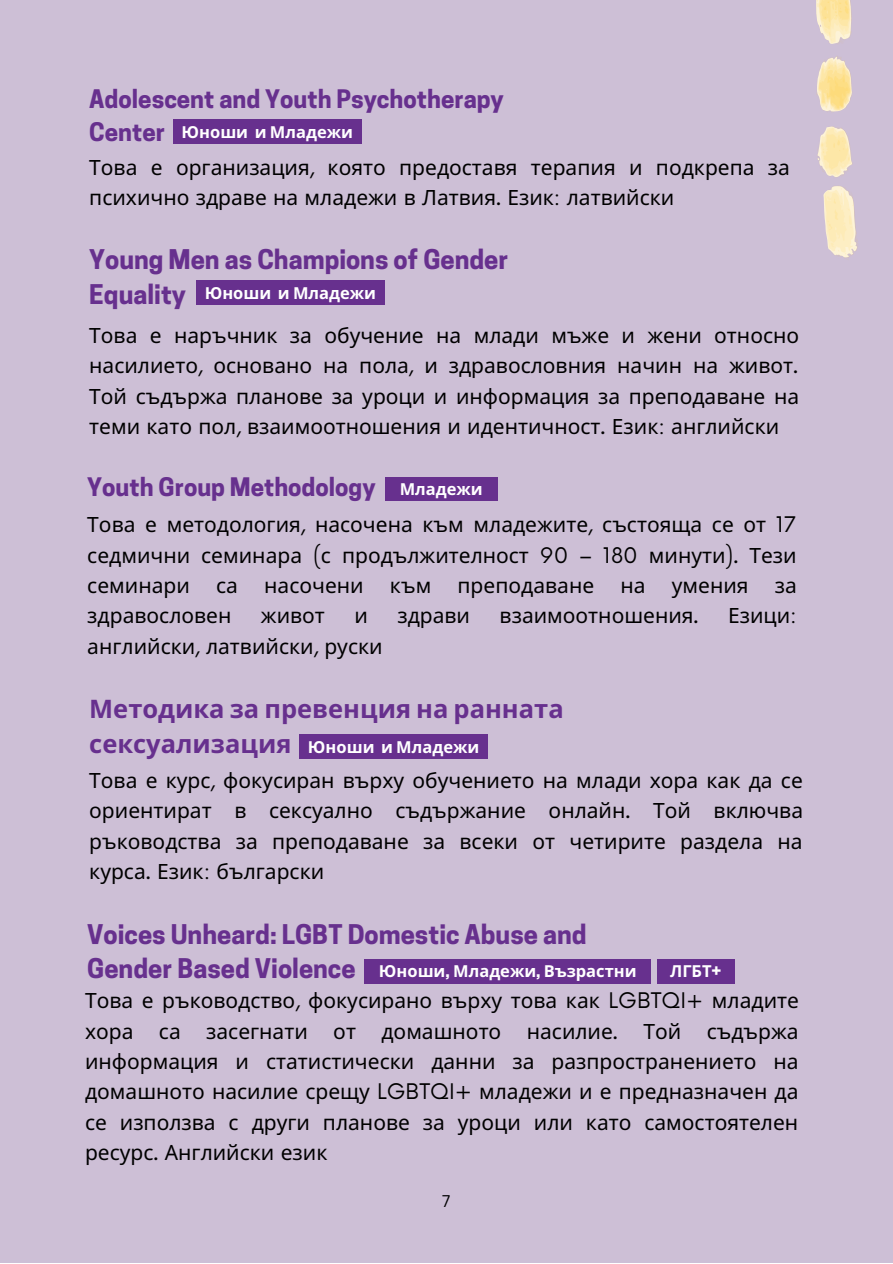
<style>
.page{position:relative;width:893px;height:1264px;background:#fff}
.page>*{position:absolute;margin:0;border:0;box-sizing:border-box;transform-origin:0 0}
.t1{font:700 25.5px/34.8px "Cooper Hewitt";color:#67308e}
.t2{font:700 25.5px/34.8px "Noto Sans";color:#67308e}
.t3{font:700 24px/32.5px "Cooper Hewitt";color:#67308e}
.t4{font:21px/30.3px "Noto Sans";color:#000;text-align:justify}
.t5{font:700 16.5px "Noto Sans";color:#fff}
.t6{font:16.5px "Canva Sans";color:#000}
.s1{font-family:"Now"}
.s2{font-family:"Cooper Hewitt"}
</style>
<div class="page">
<div style="left:0;top:0;width:892px;height:1262px;background:#cdbfd6"></div>
<div style="left:385px;top:477px;width:112px;height:24px;background:#67308e"></div>
<svg style="left:816px;top:0;width:41px;height:257px"></svg>
<div style="left:364px;top:959px;width:287px;height:24px;background:#67308e"></div>
<div style="left:657px;top:959px;width:77px;height:24px;background:#67308e"></div>
<div style="left:173px;top:119px;width:188px;height:24px;background:#67308e"></div>
<div style="left:196px;top:280px;width:188px;height:24px;background:#67308e"></div>
<div style="left:299px;top:734px;width:188px;height:24px;background:#67308e"></div>
<p class="t3" style="left:89px;top:86px;width:416px">Adolescent and Youth Psychotherapy<br>Center</p>
<p class="t4" style="left:89px;top:151px;width:702px">Това е организация<span class="s1">,</span> която предоставя терапия и подкрепа за психично здраве на младежи в Латвия<span class="s1">.</span> Език<span class="s1">:</span> латвийски</p>
<p class="t5" style="left:181px;top:120px;width:173px">Юноши и Младежи</p>
<p class="t1" style="left:89px;top:245px;width:420px">Young Men as Champions of Gender<br>Equality</p>
<p class="t5" style="left:205px;top:281px;width:173px">Юноши и Младежи</p>
<p class="t4" style="left:89px;top:319px;width:711px">Това е наръчник за обучение на млади мъже и жени относно насилието<span class="s1">,</span> основано на пола<span class="s1">,</span> и здравословния начин на живот<span class="s1">.<br></span>Той съдържа планове за уроци и информация за преподаване на теми като пол<span class="s1">,</span> взаимоотношения и идентичност<span class="s1">.</span> Език<span class="s1">:</span> английски</p>
<p class="t3" style="left:87px;top:474px;width:290px">Youth Group Methodology</p>
<p class="t5" style="left:399px;top:477px;width:85px">Младежи</p>
<p class="t4" style="left:87px;top:509px;width:710px">Това е методология<span class="s1">,</span> насочена към младежите<span class="s1">,</span> състояща се от <span class="s1">17 </span>седмични семинара <span class="s1">(</span>с продължителност <span class="s1">90 – 180</span> минути<span class="s1">).</span> Тези семинари</p>
<p class="t4" style="left:216px;top:569px;width:23px">са</p>
<p class="t4" style="left:264px;top:569px;width:101px">насочени</p>
<p class="t4" style="left:390px;top:569px;width:43px">към</p>
<p class="t4" style="left:457px;top:569px;width:138px">преподаване</p>
<p class="t4" style="left:620px;top:569px;width:27px">на</p>
<p class="t4" style="left:671px;top:569px;width:78px">умения</p>
<p class="t4" style="left:774px;top:569px;width:24px">за</p>
<p class="t4" style="left:87px;top:600px;width:146px">здравословен</p>
<p class="t4" style="left:261px;top:600px;width:65px">живот</p>
<p class="t4" style="left:354px;top:600px;width:15px">и</p>
<p class="t4" style="left:397px;top:600px;width:74px">здрави</p>
<p class="t4" style="left:499px;top:600px;width:200px">взаимоотношения<span class="s1">.</span></p>
<p class="t4" style="left:728px;top:600px;width:70px">Езици<span class="s1">:</span></p>
<p class="t4" style="left:87px;top:630px;width:297px">английски<span class="s1">,</span> латвийски<span class="s1">,</span> руски</p>
<p class="t2" style="left:89px;top:691px;width:476px">Методика за превенция на ранната сексуализация</p>
<p class="t5" style="left:308px;top:735px;width:173px">Юноши и Младежи</p>
<p class="t4" style="left:89px;top:764px;width:715px">Това е курс<span class="s1">,</span> фокусиран върху обучението на млади хора как да се ориентират в сексуално съдържание онлайн<span class="s1">.</span> Той включва ръководства за преподаване за всеки от четирите раздела на курса<span class="s1">.</span> Език<span class="s1">:</span> български</p>
<p class="t1" style="left:87px;top:919px;width:501px">Voices Unheard: LGBT Domestic Abuse and<br>Gender Based Violence</p>
<p class="t4" style="left:85px;top:984px;width:715px">Това е ръководство<span class="s1">,</span> фокусирано върху това как <span class="s1">LGBTQI+</span> младите хора са засегнати от домашното насилие<span class="s1">.</span> Той съдържа информация и статистически данни за разпространението на домашното насилие срещу <span class="s1">LGBTQI+</span> младежи и е предназначен да се използва с други планове за уроци или като самостоятелен ресурс<span class="s1">.</span> Английски език</p>
<p class="t5" style="left:379px;top:959px;width:259px">Юноши<span class="s2">,</span> Младежи<span class="s2">,</span> Възрастни</p>
<p class="t5" style="left:670px;top:959px;width:53px">ЛГБТ<span class="s2">+</span></p>
<p class="t6" style="left:442px;top:1189px;width:10px">7</p>
</div>
